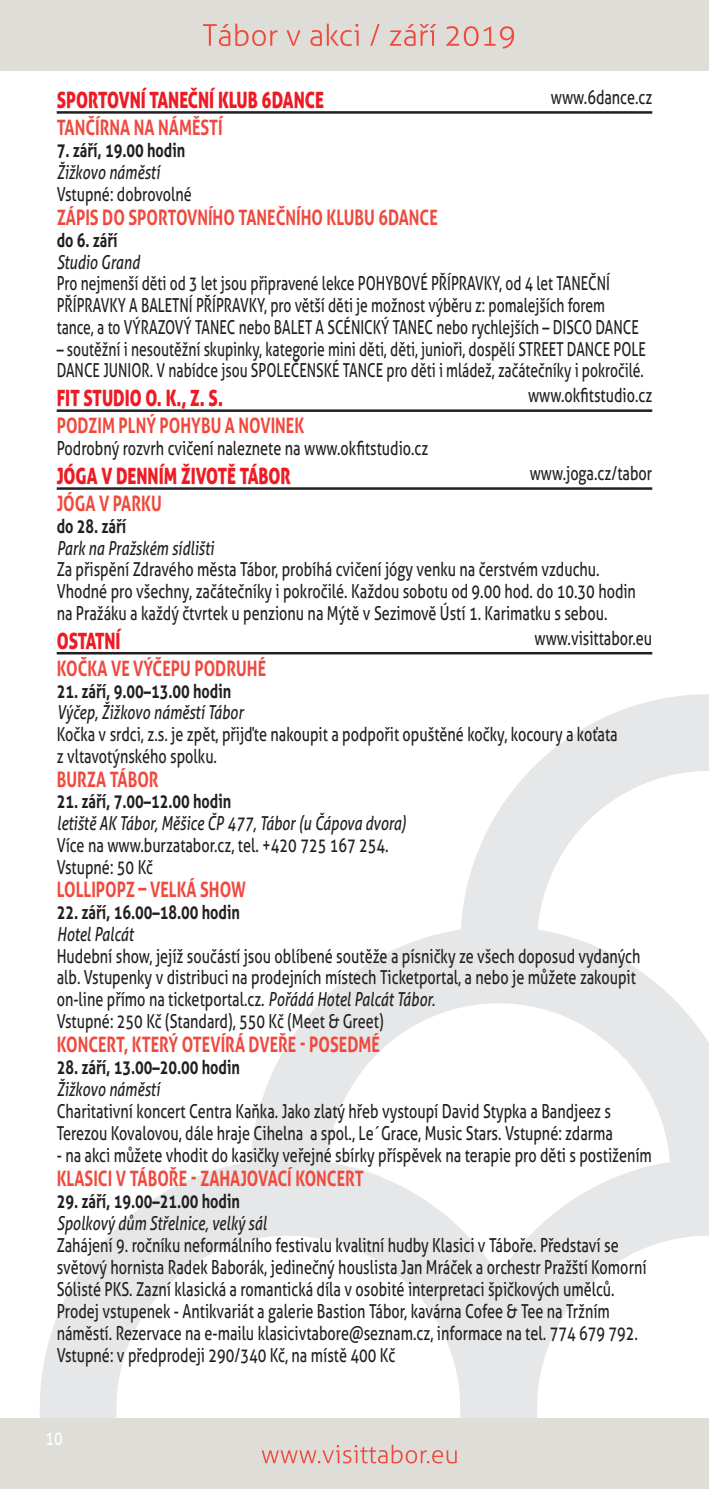
<style>
.page{position:relative;width:709px;height:1489px;background:#fff}
.page>*{position:absolute;margin:0;border:0;box-sizing:border-box;transform-origin:0 0}
.t1{font:22.5px "Aller Display";color:#ed1c24;scale:.75 1}
.t2{font:700 21.25px "Aller";color:#f0493e;scale:.75 1}
.t3{font:19.25px/21.8px "Aller";color:#231f20;scale:.75 1}
.t4{font:19.25px/21.8px "Aller";color:#231f20;scale:.72 1}
.t5{font:italic 19.25px "Aller";color:#231f20;scale:.75 1}
.t6{font:700 19.25px "Aller";color:#231f20;scale:.75 1}
.t7{font:19.25px "Aller";color:#fff;scale:.75 1}
.s1{font-style:italic}
</style>
<div class="page">
<svg style="left:40px;top:694px;width:669px;height:723px"></svg>
<div style="left:0;top:0;width:709px;height:71px;background:#deddd7"></div>
<div style="left:0;top:1417px;width:709px;height:71px;background:#deddd7"></div>
<svg style="left:203px;top:24px;width:74px;height:22px"></svg>
<svg style="left:286px;top:30px;width:14px;height:16px"></svg>
<svg style="left:310px;top:24px;width:48px;height:22px"></svg>
<svg style="left:370px;top:24px;width:9px;height:22px"></svg>
<svg style="left:389px;top:24px;width:47px;height:22px"></svg>
<svg style="left:446px;top:26px;width:68px;height:23px"></svg>
<svg style="left:262px;top:1444px;width:195px;height:19px"></svg>
<hr style="left:57px;top:111px;width:595px;height:3px;background:#231f20">
<hr style="left:57px;top:409px;width:595px;height:3px;background:#231f20">
<hr style="left:57px;top:487px;width:595px;height:3px;background:#231f20">
<hr style="left:57px;top:652px;width:595px;height:2px;background:#231f20">
<p class="t1" style="left:57px;top:87px;width:358px">SPORTOVNÍ TANEČNÍ KLUB 6DANCE</p>
<p class="t3" style="left:551px;top:87px;width:137px">www.6dance.cz</p>
<p class="t2" style="left:57px;top:115px;width:223px">TANČÍRNA NA NÁMĚSTÍ</p>
<p class="t6" style="left:57px;top:139px;width:173px">7. září, 19.00 hodin</p>
<p class="t5" style="left:57px;top:161px;width:139px">Žižkovo náměstí</p>
<p class="t3" style="left:57px;top:183px;width:182px">Vstupné: dobrovolné</p>
<p class="t2" style="left:57px;top:205px;width:510px">ZÁPIS DO SPORTOVNÍHO TANEČNÍHO KLUBU 6DANCE</p>
<p class="t6" style="left:57px;top:229px;width:83px">do 6. září</p>
<p class="t5" style="left:57px;top:250px;width:112px">Studio Grand</p>
<p class="t4" style="left:57px;top:273px;width:810px">Pro nejmenší děti od 3 let jsou připravené lekce POHYBOVÉ PŘÍPRAVKY, od 4 let TANEČNÍ<br>PŘÍPRAVKY A BALETNÍ PŘÍPRAVKY, pro větší děti je možnost výběru z: pomalejších forem tance, a to VÝRAZOVÝ TANEC nebo BALET A SCÉNICKÝ TANEC nebo rychlejších – DISCO DANCE</p>
<p class="t4" style="left:57px;top:338px;width:819px">– soutěžní i nesoutěžní skupinky, kategorie mini děti, děti, junioři, dospělí STREET DANCE POLE<br>DANCE JUNIOR. V nabídce jsou SPOLEČENSKÉ TANCE pro děti i mládež, začátečníky i pokročilé.</p>
<p class="t1" style="left:57px;top:385px;width:223px">FIT STUDIO O. K., Z. S.</p>
<p class="t3" style="left:528px;top:385px;width:167px">www.okfitstudio.cz</p>
<p class="t2" style="left:57px;top:413px;width:331px">PODZIM PLNÝ POHYBU A NOVINEK</p>
<p class="t3" style="left:57px;top:437px;width:497px">Podrobný rozvrh cvičení naleznete na www.okfitstudio.cz</p>
<p class="t1" style="left:57px;top:463px;width:314px">JÓGA V DENNÍM ŽIVOTĚ TÁBOR</p>
<p class="t3" style="left:529px;top:462px;width:165px">www.joga.cz/tabor</p>
<p class="t2" style="left:57px;top:491px;width:141px">JÓGA V PARKU</p>
<p class="t6" style="left:57px;top:515px;width:94px">do 28. září</p>
<p class="t5" style="left:57px;top:536px;width:211px">Park na Pražském sídlišti</p>
<p class="t3" style="left:57px;top:559px;width:774px">Za přispění Zdravého města Tábor, probíhá cvičení jógy venku na čerstvém vzduchu.<br>Vhodné pro všechny, začátečníky i pokročilé. Každou sobotu od 9.00 hod. do 10.30 hodin na Pražáku a každý čtvrtek u penzionu na Mýtě v Sezimově Ústí 1. Karimatku s sebou.</p>
<p class="t1" style="left:57px;top:627px;width:87px">OSTATNÍ</p>
<p class="t3" style="left:534px;top:627px;width:158px">www.visittabor.eu</p>
<p class="t2" style="left:57px;top:655px;width:281px">KOČKA VE VÝČEPU PODRUHÉ</p>
<p class="t6" style="left:57px;top:679px;width:234px">21. září, 9.00–13.00 hodin</p>
<p class="t5" style="left:57px;top:701px;width:250px">Výčep, Žižkovo náměstí Tábor</p>
<p class="t3" style="left:57px;top:723px;width:749px">Kočka v srdci, z.s. je zpět, přijďte nakoupit a podpořit opuštěné kočky, kocoury a koťata z vltavotýnského spolku.</p>
<p class="t2" style="left:57px;top:766px;width:137px">BURZA TÁBOR</p>
<p class="t6" style="left:57px;top:790px;width:234px">21. září, 7.00–12.00 hodin</p>
<p class="t5" style="left:57px;top:812px;width:468px">letiště AK Tábor, Měšice ČP 477, Tábor (u Čápova dvora)</p>
<p class="t3" style="left:57px;top:834px;width:444px">Více na www.burzatabor.cz, tel. +420 725 167 254.<br>Vstupné: 50 Kč</p>
<p class="t2" style="left:57px;top:877px;width:253px">LOLLIPOPZ – VELKÁ SHOW</p>
<p class="t6" style="left:57px;top:901px;width:246px">22. září, 16.00–18.00 hodin</p>
<p class="t5" style="left:57px;top:922px;width:104px">Hotel Palcát</p>
<p class="t3" style="left:57px;top:945px;width:780px">Hudební show, jejíž součástí jsou oblíbené soutěže a písničky ze všech doposud vydaných alb. Vstupenky v distribuci na prodejních místech Ticketportal, a nebo je můžete zakoupit on-line přímo na ticketportal.cz. <span class="s1">Pořádá Hotel Palcát Tábor.<br></span>Vstupné: 250 Kč (Standard), 550 Kč (Meet &amp; Greet)</p>
<p class="t2" style="left:57px;top:1031px;width:432px">KONCERT, KTERÝ OTEVÍRÁ DVEŘE - POSEDMÉ</p>
<p class="t6" style="left:57px;top:1055px;width:246px">28. září, 13.00–20.00 hodin</p>
<p class="t5" style="left:57px;top:1077px;width:139px">Žižkovo náměstí</p>
<p class="t3" style="left:57px;top:1100px;width:743px">Charitativní koncert Centra Kaňka. Jako zlatý hřeb vystoupí David Stypka a Bandjeez s<br>Terezou Kovalovou, dále hraje Cihelna a spol., Le´Grace, Music Stars. Vstupné: zdarma</p>
<p class="t3" style="left:57px;top:1144px;width:795px">- na akci můžete vhodit do kasičky veřejné sbírky příspěvek na terapie pro děti s postižením</p>
<p class="t2" style="left:57px;top:1165px;width:411px">KLASICI V TÁBOŘE - ZAHAJOVACÍ KONCERT</p>
<p class="t6" style="left:57px;top:1189px;width:246px">29. září, 19.00–21.00 hodin</p>
<p class="t5" style="left:57px;top:1211px;width:281px">Spolkový dům Střelnice, velký sál</p>
<p class="t3" style="left:57px;top:1233px;width:788px">Zahájení 9. ročníku neformálního festivalu kvalitní hudby Klasici v Táboře. Představí se světový hornista Radek Baborák, jedinečný houslista Jan Mráček a orchestr Pražští Komorní Sólisté PKS. Zazní klasická a romantická díla v osobité interpretaci špičkových umělců.<br>Prodej vstupenek - Antikvariát a galerie Bastion Tábor, kavárna Cofee &amp; Tee na Tržním náměstí. Rezervace na e-mailu klasicivtabore@seznam.cz, informace na tel. 774 679 792.<br>Vstupné: v předprodeji 290/340 Kč, na místě 400 Kč</p>
<p class="t7" style="left:45px;top:1426px;width:25px">10</p>
</div>
